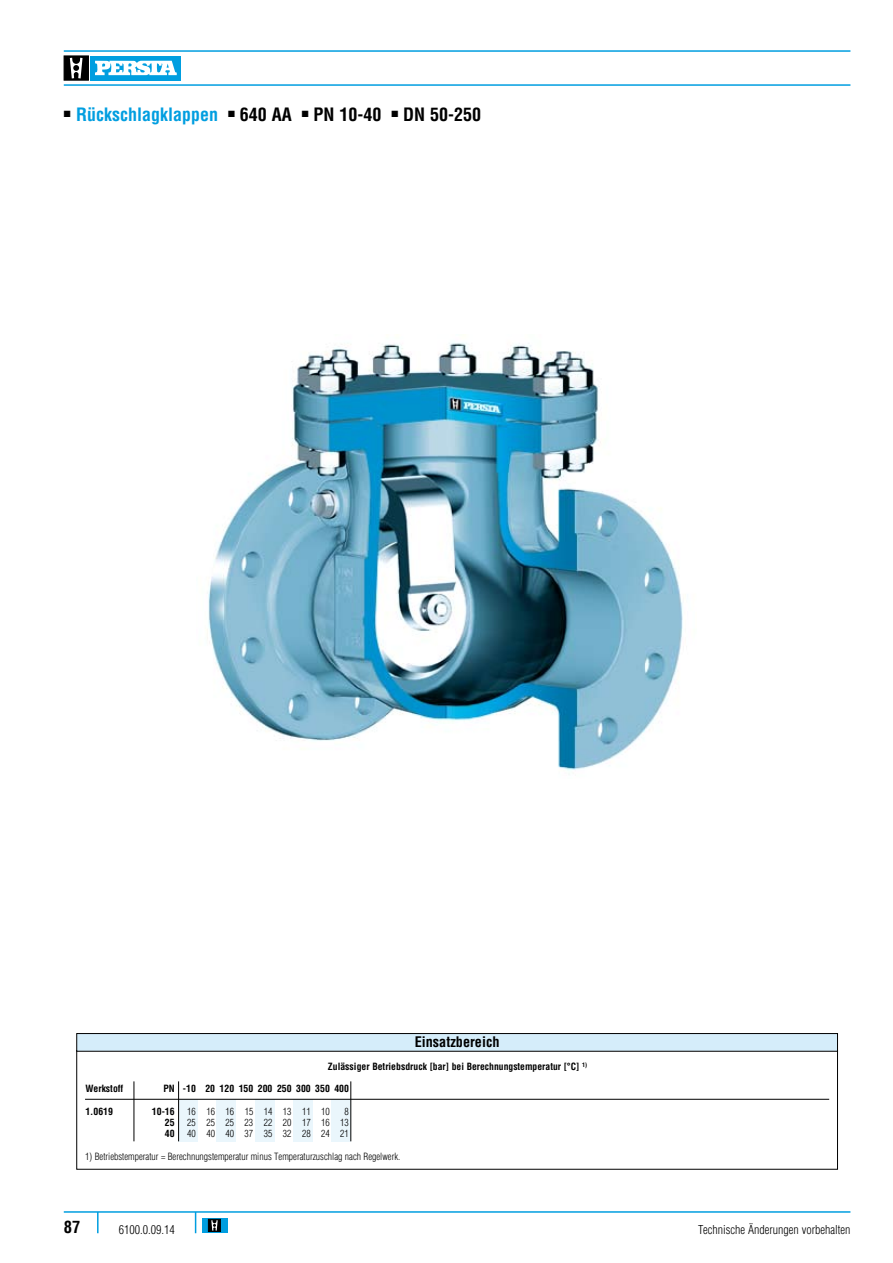
<style>
.page{position:relative;width:893px;height:1263px;background:#fff}
.page>*{position:absolute;margin:0;border:0;box-sizing:border-box;transform-origin:0 0}
.t1{font:700 condensed 18px "Helvetica";color:#000}
.t2{font:700 condensed 16.5px "Helvetica";color:#000}
.t3{font:700 condensed 14.25px "Helvetica";color:#000}
.t4{font:300 condensed 12px "Helvetica";color:#000}
.t5{font:300 condensed 9.75px "Helvetica";color:#000}
.t6{font:700 condensed 9.75px "Helvetica";color:#000}
.s1{color:#009ee0}
</style>
<div class="page">
<img style="left:207px;top:342px;width:476px;height:429px">
<div style="left:64px;top:56px;width:25px;height:24px;background:#000"></div>
<svg style="left:70px;top:58px;width:13px;height:20px"></svg>
<svg style="left:90px;top:56px;width:90px;height:24px"></svg>
<svg style="left:95px;top:61px;width:82px;height:14px"></svg>
<hr style="left:64px;top:50px;width:786px;height:2px;background:#009ee0">
<hr style="left:64px;top:84px;width:786px;height:2px;background:#009ee0">
<hr style="left:64px;top:1211px;width:786px;height:2px;background:#009ee0">
<hr style="left:97px;top:1212px;width:2px;height:21px;background:#009ee0">
<svg style="left:195px;top:1213px;width:1px;height:20px"></svg>
<svg style="left:202px;top:1218px;width:25px;height:15px"></svg>
<div style="left:208px;top:1219px;width:13px;height:12px;background:#000;border:1px solid #000"></div>
<svg style="left:211px;top:1220px;width:7px;height:11px"></svg>
<div style="left:179px;top:1099px;width:19px;height:43px;background:#eaf6fc"></div>
<div style="left:217px;top:1099px;width:19px;height:43px;background:#eaf6fc"></div>
<div style="left:255px;top:1099px;width:19px;height:43px;background:#eaf6fc"></div>
<div style="left:293px;top:1099px;width:20px;height:43px;background:#eaf6fc"></div>
<div style="left:332px;top:1099px;width:19px;height:43px;background:#eaf6fc"></div>
<hr style="left:85px;top:1099px;width:744px;height:1px;background:#000">
<hr style="left:134px;top:1081px;width:1px;height:60px;background:#000">
<hr style="left:178px;top:1081px;width:1px;height:60px;background:#000">
<div style="left:77px;top:1033px;width:760px;height:18px;background:#d5edfa"></div>
<div style="left:77px;top:1033px;width:761px;height:18px;border:1px solid #000"></div>
<hr style="left:351px;top:1081px;width:1px;height:60px;background:#000">
<h1 class="t1" style="left:76px;top:103px;width:406px"><span class="s1">Rückschlagklappen</span> 640 AA PN 10-40 DN 50-250</h1>
<h3 class="t3" style="left:415px;top:1033px;width:86px">Einsatzbereich</h3>
<p class="t6" style="left:328px;top:1060px;width:261px">Zulässiger Betriebsdruck [bar] bei Berechnungstemperatur [°C] <sup>1)</sup></p>
<p class="t6" style="left:85px;top:1082px;width:39px">Werkstoff</p>
<p class="t6" style="left:163px;top:1082px;width:187px">PN -10 20 120 150 200 250 300 350 400</p>
<p class="t6" style="left:85px;top:1105px;width:29px">1.0619</p>
<p class="t6" style="left:152px;top:1105px;width:24px">10-16</p>
<p class="t5" style="left:187px;top:1105px;width:144px">16 16 16 15 14 13 11 10</p>
<p class="t5" style="left:345px;top:1105px;width:6px">8</p>
<p class="t6" style="left:165px;top:1116px;width:11px">25</p>
<p class="t5" style="left:187px;top:1116px;width:163px">25 25 25 23 22 20 17 16 13</p>
<p class="t6" style="left:165px;top:1127px;width:11px">40</p>
<p class="t5" style="left:187px;top:1128px;width:163px">40 40 40 37 35 32 28 24 21</p>
<p class="t5" style="left:85px;top:1150px;width:317px">1) Betriebstemperatur = Berechnungstemperatur minus Temperaturzuschlag nach Regelwerk.</p>
<h2 class="t2" style="left:64px;top:1217px;width:18px">87</h2>
<p class="t4" style="left:119px;top:1222px;width:57px">6100.0.09.14</p>
<p class="t4" style="left:698px;top:1222px;width:154px">Technische Änderungen vorbehalten</p>
</div>
